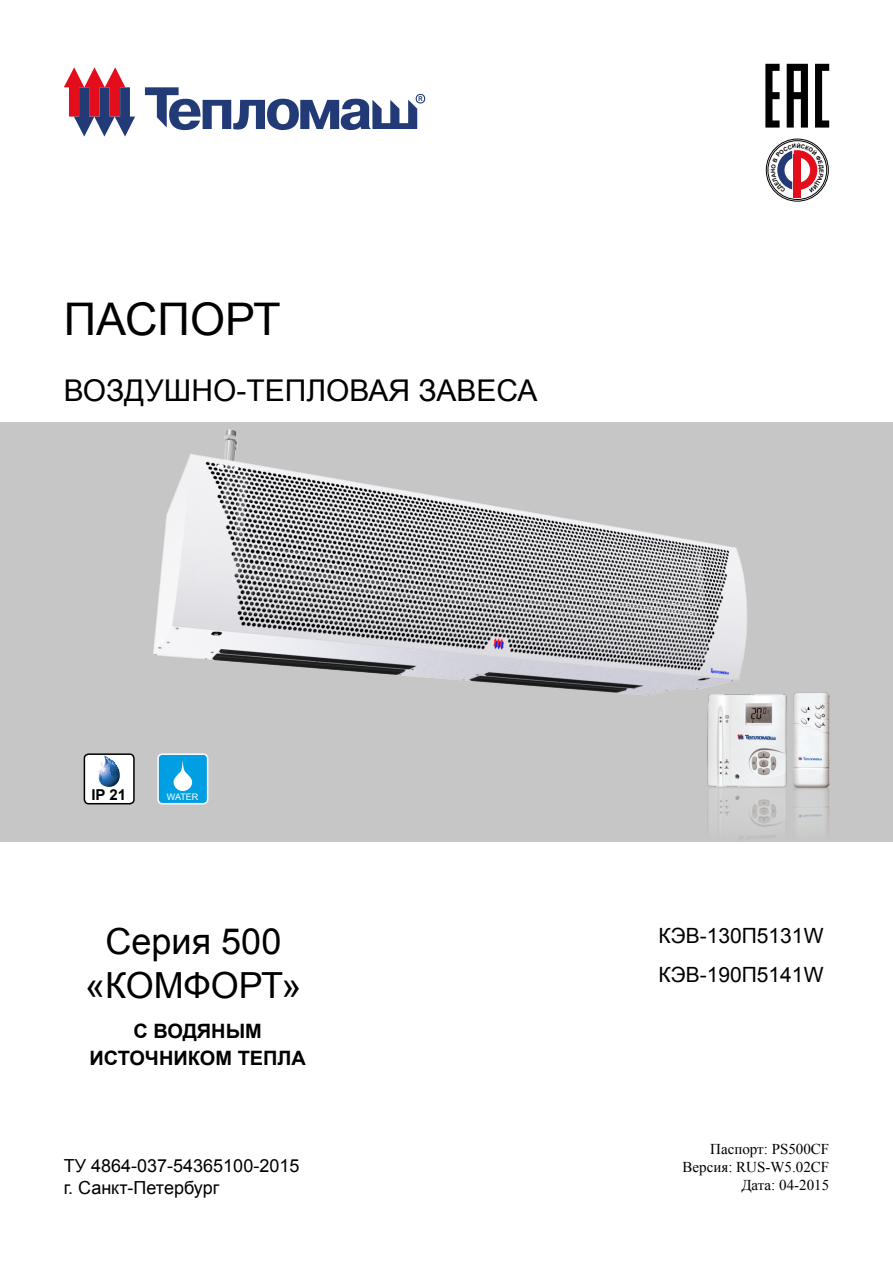
<style>
.page{position:relative;width:893px;height:1263px;background:#fff}
.page>*{position:absolute;margin:0;border:0;box-sizing:border-box;transform-origin:0 0}
.t1{font:45px "Arial";color:#000}
.t2{font:36px/43.2px "Arial";color:#000;text-align:center}
.t3{font:30px "Arial";color:#000}
.t4{font:21px "Arial";color:#000}
.t5{font:700 19.8px/27px "Arial";color:#000;text-align:center}
.t6{font:18px/21.6px "Arial";color:#000}
.t7{font:15px/18px "Times New Roman";color:#000;text-align:right}
.t8{font:700 15px "Arial";color:#000}
.t9{font:9px "Arial";letter-spacing:-.02em;color:#fff}
</style>
<div class="page">
<div style="left:0;top:422px;width:893px;height:419px;background:#c6c6c6"></div>
<img style="left:707px;top:692px;width:122px;height:146px">
<div style="left:84px;top:754px;width:50px;height:50px;background:#fff;border-radius:4px"></div>
<div style="left:84px;top:753px;width:51px;height:51px;border:2px solid #000;border-radius:4px"></div>
<svg style="left:97px;top:755px;width:24px;height:32px"></svg>
<div style="left:158px;top:754px;width:50px;height:50px;background:#009fe3;border-radius:4px"></div>
<div style="left:157px;top:753px;width:51px;height:51px;border:2px solid #fff;border-radius:4px"></div>
<svg style="left:174px;top:760px;width:18px;height:31px"></svg>
<img style="left:153px;top:429px;width:599px;height:292px">
<svg style="left:765px;top:64px;width:64px;height:64px"></svg>
<div style="left:768px;top:141px;width:59px;height:59px;border:1px solid #000;border-radius:50%"></div>
<div style="left:766px;top:139px;width:63px;height:62px;border:1px solid #000;border-radius:50%"></div>
<div style="left:794px;top:154px;width:7px;height:44px;background:#e30d1b"></div>
<svg style="left:64px;top:67px;width:361px;height:70px"></svg>
<svg style="left:771px;top:142px;width:53px;height:50px"></svg>
<h1 class="t1" style="left:64px;top:289px;width:218px">ПАСПОРТ</h1>
<h3 class="t3" style="left:64px;top:371px;width:475px">ВОЗДУШНО-ТЕПЛОВАЯ ЗАВЕСА</h3>
<p class="t8" style="left:91px;top:785px;width:36px">IP 21</p>
<p class="t9" style="left:167px;top:791px;width:33px">WATER</p>
<h2 class="t2" style="left:85px;top:920px;width:218px">Серия 500 «КОМФОРТ»</h2>
<h3 class="t5" style="left:89px;top:1018px;width:218px">С ВОДЯНЫМ<br>ИСТОЧНИКОМ ТЕПЛА</h3>
<p class="t6" style="left:64px;top:1155px;width:237px">ТУ 4864-037-54365100-2015 г. Санкт-Петербург</p>
<h3 class="t4" style="left:658px;top:922px;width:166px">КЭВ-130П5131W</h3>
<h3 class="t4" style="left:658px;top:960px;width:166px">КЭВ-190П5141W</h3>
<p class="t7" style="left:683px;top:1140px;width:148px">Паспорт: PS500CF<br>Версия: RUS-W5.02CF<br>Дата: 04-2015</p>
</div>
